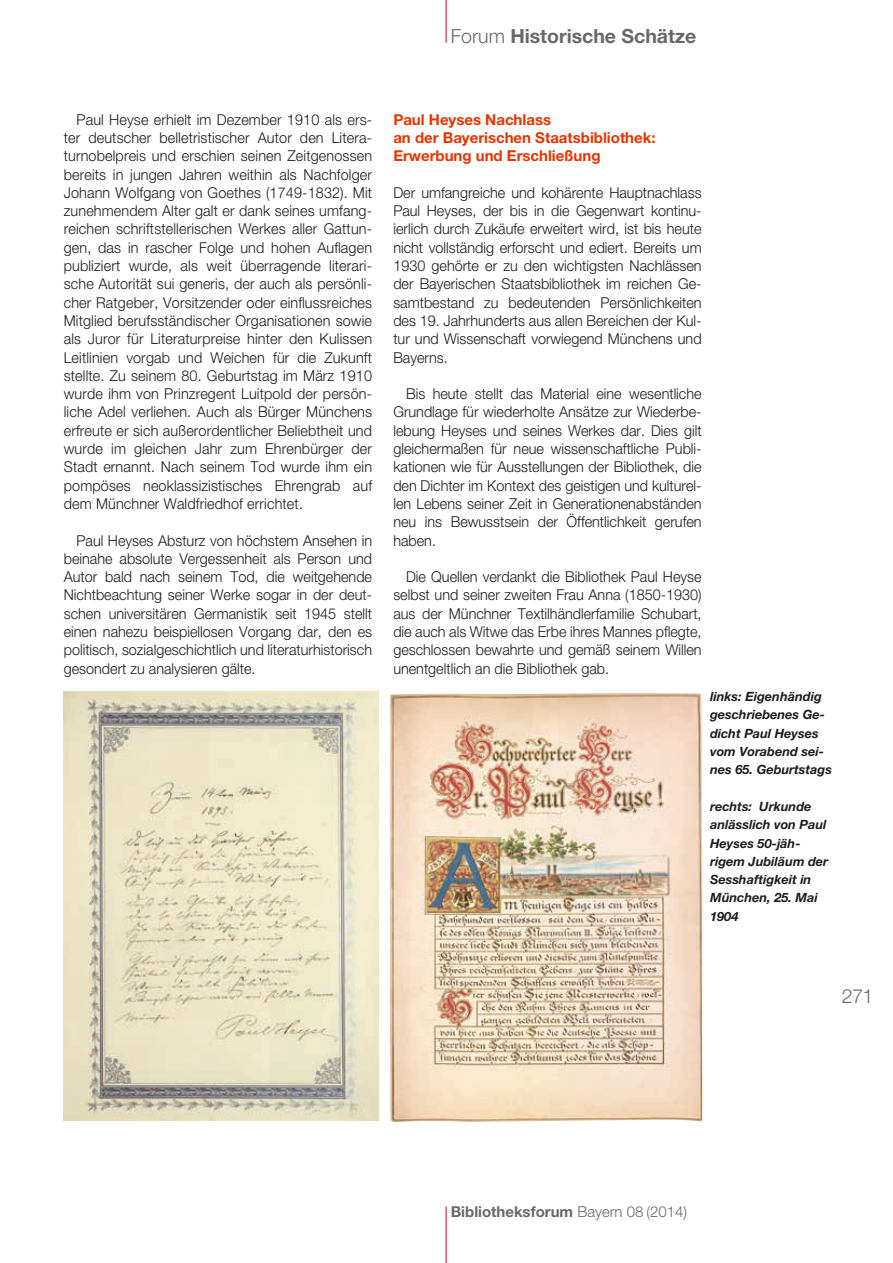
<style>
.page{position:relative;width:893px;height:1263px;background:#fff}
.page>*{position:absolute;margin:0;border:0;box-sizing:border-box;transform-origin:0 0}
.t1{font:700 19.5px "Helvetica Neue";color:#68676c}
.t2{font:300 19.5px "Helvetica Neue";color:#68676c}
.t3{font:300 15px/18.3px "Helvetica Neue";color:#1b1c20;text-align:justify;scale:.96 1}
.t4{font:700 15px/18.3px "Helvetica Neue";color:#e83400}
.t5{font:700 15px "Helvetica Neue";color:#68676c}
.t6{font:italic 700 12.75px/18.3px "Helvetica Neue";color:#1b1c20}
.s1{font-weight:300}
</style>
<div class="page">
<img style="left:64px;top:692px;width:314px;height:429px">
<img style="left:390px;top:693px;width:312px;height:429px">
<hr style="left:446px;top:0;width:1px;height:43px;background:#d1010e">
<hr style="left:446px;top:1206px;width:1px;height:57px;background:#d1010e">
<h1 class="t1" style="left:451px;top:24px;width:247px"><span class="s1">Forum</span> Historische Schätze</h1>
<p class="t3" style="left:64px;top:110px;width:323px;text-indent:13px">Paul Heyse erhielt im Dezember 1910 als ers&shy;ter deutscher belletristischer Autor den Litera&shy;turnobelpreis und erschien seinen Zeitgenossen bereits in jungen Jahren weithin als Nachfolger Johann Wolfgang von Goethes (1749-1832). Mit zunehmendem Alter galt er dank seines umfang&shy;reichen schriftstellerischen Werkes aller Gattun&shy;gen, das in rascher Folge und hohen Auflagen publiziert wurde, als weit überragende literari&shy;sche Autorität sui generis, der auch als persönli&shy;cher Ratgeber, Vorsitzender oder einflussreiches Mitglied berufsständischer Organisationen sowie als Juror für Literaturpreise hinter den Kulissen Leitlinien vorgab und Weichen für die Zukunft stellte. Zu seinem 80. Geburtstag im März 1910 wurde ihm von Prinzregent Luitpold der persön&shy;liche Adel verliehen. Auch als Bürger Münchens erfreute er sich außerordentlicher Beliebtheit und wurde im gleichen Jahr zum Ehrenbürger der Stadt ernannt. Nach seinem Tod wurde ihm ein pompöses neoklassizistisches Ehrengrab auf dem Münchner Waldfriedhof errichtet.</p>
<p class="t3" style="left:64px;top:531px;width:323px;text-indent:13px">Paul Heyses Absturz von höchstem Ansehen in beinahe absolute Vergessenheit als Person und Autor bald nach seinem Tod, die weitgehende Nichtbeachtung seiner Werke sogar in der deut&shy;schen universitären Germanistik seit 1945 stellt einen nahezu beispiellosen Vorgang dar, den es politisch, sozialgeschichtlich und literaturhistorisch gesondert zu analysieren gälte.</p>
<p class="t4" style="left:393px;top:110px;width:264px">Paul Heyses Nachlass<br>an der Bayerischen Staatsbibliothek:<br>Erwerbung und Erschließung</p>
<p class="t3" style="left:393px;top:183px;width:323px">Der umfangreiche und kohärente Hauptnachlass Paul Heyses, der bis in die Gegenwart kontinu&shy;ierlich durch Zukäufe erweitert wird, ist bis heute nicht vollständig erforscht und ediert. Bereits um 1930 gehörte er zu den wichtigsten Nachlässen der Bayerischen Staatsbibliothek im reichen Ge&shy;samtbestand zu bedeutenden Persönlichkeiten des 19. Jahrhunderts aus allen Bereichen der Kul&shy;tur und Wissenschaft vorwiegend Münchens und Bayerns.</p>
<p class="t3" style="left:393px;top:384px;width:323px;text-indent:13px">Bis heute stellt das Material eine wesentliche Grundlage für wiederholte Ansätze zur Wiederbe&shy;lebung Heyses und seines Werkes dar. Dies gilt gleichermaßen für neue wissenschaftliche Publi&shy;kationen wie für Ausstellungen der Bibliothek, die den Dichter im Kontext des geistigen und kulturel&shy;len Lebens seiner Zeit in Generationenabständen neu ins Bewusstsein der Öffentlichkeit gerufen haben.</p>
<p class="t3" style="left:393px;top:567px;width:323px;text-indent:13px">Die Quellen verdankt die Bibliothek Paul Heyse selbst und seiner zweiten Frau Anna (1850-1930) aus der Münchner Textilhändlerfamilie Schubart, die auch als Witwe das Erbe ihres Mannes pflegte, geschlossen bewahrte und gemäß seinem Willen unentgeltlich an die Bibliothek gab.</p>
<p class="t6" style="left:710px;top:687px;width:123px">links: Eigenhändig geschriebenes Ge&shy;dicht Paul Heyses vom Vorabend sei&shy;nes 65. Geburtstags</p>
<p class="t6" style="left:710px;top:797px;width:120px">rechts: Urkunde anlässlich von Paul<br>Heyses 50-jäh&shy;rigem Jubiläum der<br>Sesshaftigkeit in<br>München, 25. Mai<br>1904</p>
<h1 class="t2" style="left:842px;top:984px;width:33px">271</h1>
<p class="t5" style="left:451px;top:1202px;width:238px">Bibliotheksforum <span class="s1">Bayern 08 (2014)</span></p>
</div>
